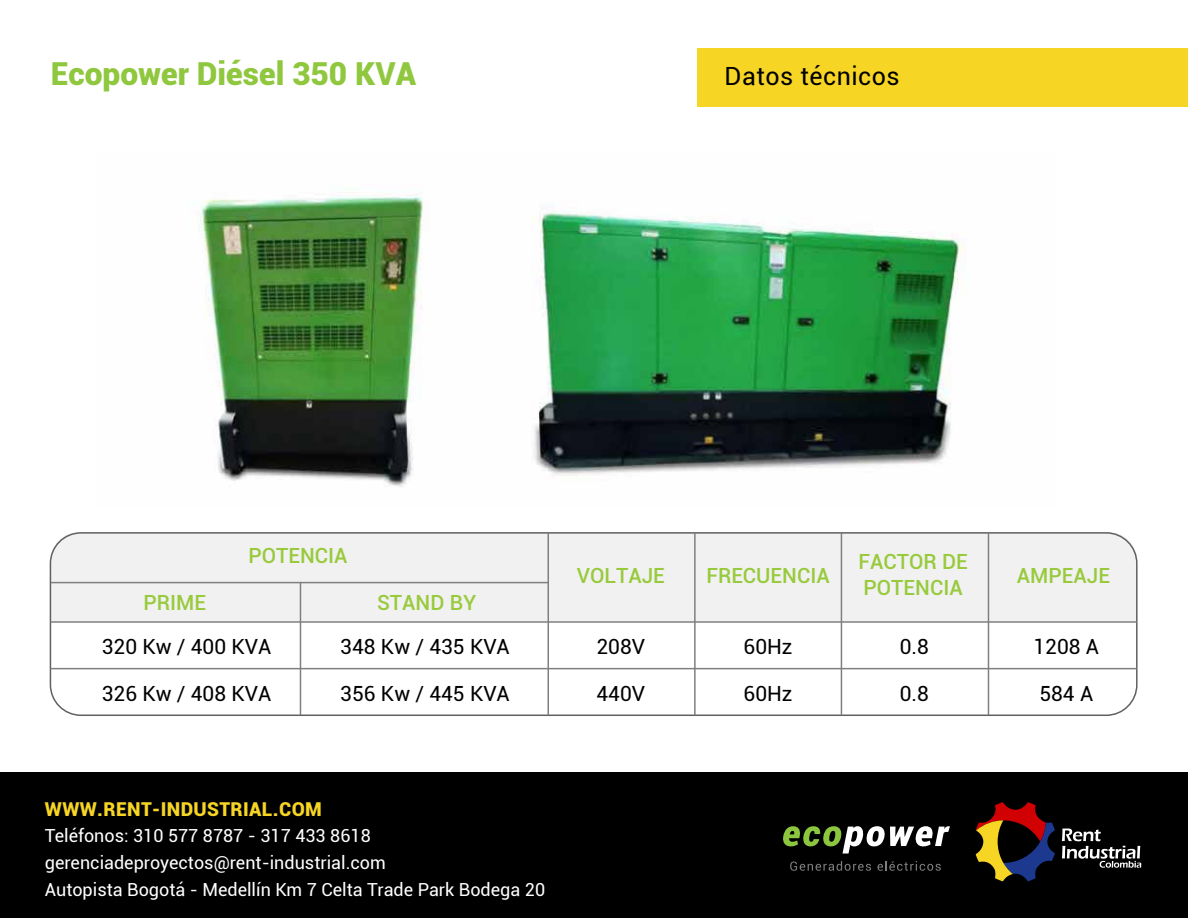
<style>
.page{position:relative;width:1188px;height:918px;background:#fff}
.page>*{position:absolute;margin:0;border:0;box-sizing:border-box;transform-origin:0 0}
.t1{font:900 31.65px "Roboto";color:#8fc73e}
.t2{font:25.05px "Roboto";letter-spacing:.02em;color:#000}
.t3{font:20.85px "Roboto";color:#000}
.t4{font:500 20.85px/26px "Roboto";color:#98ca3c}
.t5{font:900 19.2px "Roboto";letter-spacing:.02em;color:#f6d524}
.t6{font:18px/27px "Roboto";color:#fff}
</style>
<div class="page">
<img style="left:199px;top:192px;width:764px;height:295px">
<div style="left:698px;top:48px;width:490px;height:58px;background:#f6d524"></div>
<div style="left:50px;top:532px;width:1085px;height:89px;background:#f1f1f1"></div>
<div style="left:50px;top:532px;width:1088px;height:184px;border:2px solid #606060;border-radius:31px"></div>
<hr style="left:50px;top:621px;width:1087px;height:2px;background:#7f7f7e">
<hr style="left:51px;top:582px;width:497px;height:1px;background:#7f7f7e">
<hr style="left:50px;top:668px;width:1087px;height:1px;background:#7f7f7e">
<hr style="left:300px;top:582px;width:1px;height:133px;background:#7f7f7e">
<hr style="left:548px;top:533px;width:1px;height:182px;background:#7f7f7e">
<hr style="left:694px;top:533px;width:2px;height:182px;background:#7f7f7e">
<hr style="left:841px;top:533px;width:1px;height:182px;background:#7f7f7e">
<hr style="left:988px;top:533px;width:1px;height:182px;background:#7f7f7e">
<div style="left:0;top:773px;width:1188px;height:145px;background:#000"></div>
<svg style="left:1062px;top:829px;width:79px;height:39px"></svg>
<svg style="left:976px;top:802px;width:79px;height:79px"></svg>
<svg style="left:790px;top:861px;width:81px;height:10px"></svg>
<svg style="left:877px;top:861px;width:64px;height:10px"></svg>
<svg style="left:783px;top:826px;width:167px;height:28px"></svg>
<h1 class="t1" style="left:51px;top:52px;width:367px">Ecopower Diésel 350 KVA</h1>
<h2 class="t2" style="left:725px;top:59px;width:177px">Datos técnicos</h2>
<p class="t4" style="left:248px;top:542px;width:101px">POTENCIA</p>
<p class="t4" style="left:143px;top:588px;width:64px">PRIME</p>
<p class="t4" style="left:377px;top:588px;width:101px">STAND BY</p>
<p class="t3" style="left:102px;top:632px;width:171px">320 Kw / 400 KVA</p>
<p class="t3" style="left:102px;top:679px;width:171px">326 Kw / 408 KVA</p>
<p class="t3" style="left:340px;top:632px;width:171px">348 Kw / 435 KVA</p>
<p class="t3" style="left:340px;top:679px;width:171px">356 Kw / 445 KVA</p>
<p class="t4" style="left:577px;top:562px;width:90px">VOLTAJE</p>
<p class="t4" style="left:706px;top:562px;width:125px">FRECUENCIA</p>
<p class="t3" style="left:596px;top:632px;width:50px">208V</p>
<p class="t3" style="left:596px;top:679px;width:50px">440V</p>
<p class="t3" style="left:744px;top:632px;width:50px">60Hz</p>
<p class="t3" style="left:744px;top:679px;width:50px">60Hz</p>
<p class="t4" style="left:859px;top:548px;width:111px">FACTOR DE<br>POTENCIA</p>
<p class="t3" style="left:900px;top:632px;width:31px">0.8</p>
<p class="t3" style="left:900px;top:679px;width:31px">0.8</p>
<p class="t5" style="left:45px;top:795px;width:278px">WWW.RENT-INDUSTRIAL.COM</p>
<p class="t6" style="left:45px;top:821px;width:502px">Teléfonos: 310 577 8787 - 317 433 8618 gerenciadeproyectos@rent-industrial.com<br>Autopista Bogotá - Medellín Km 7 Celta Trade Park Bodega 20</p>
<p class="t4" style="left:1017px;top:562px;width:95px">AMPEAJE</p>
<p class="t3" style="left:1033px;top:632px;width:67px">1208 A</p>
<p class="t3" style="left:1039px;top:679px;width:55px">584 A</p>
</div>
